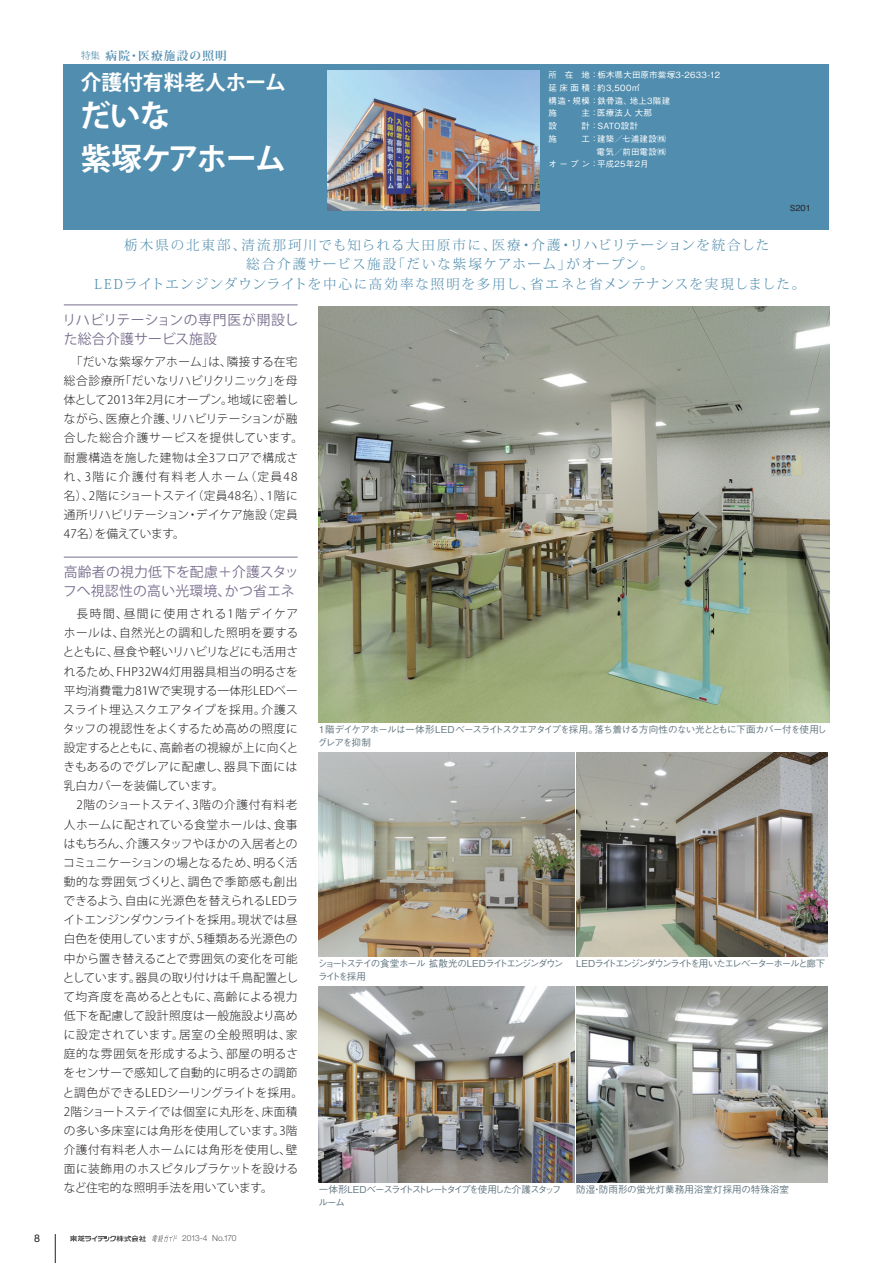
<style>
.page{position:relative;width:893px;height:1263px;background:#fff}
.page>*{position:absolute;margin:0;border:0;box-sizing:border-box;transform-origin:0 0}
.t1{font:30.6px/42.5px "Koz Go Pro Bold 90 pv RKSJ H";letter-spacing:-.035em;color:#fff}
.t2{font:20.7px "Koz Go Pro Bold 90 pv RKSJ H";color:#fff}
.t3{font:13.8px/19.2px "Koz Go Pro Regular 90 pv RKSJ H";letter-spacing:.02em;color:#7a6f8e}
.t4{font:13.5px/19.5px "Koz Min Pro Light 90 pv RKSJ H";letter-spacing:.11em;color:#508dae;text-align:center}
.t5{font:11.7px/19.2px "Koz Go Pro Light 90 pv RKSJ H";letter-spacing:.02em;color:#231f20}
.t6{font:11.7px "Koz Min Pro Bold 90 pv RKSJ H";letter-spacing:.1em;color:#508dae}
.t7{font:10.65px "Helvetica Neue LT Std";color:#231f20}
.t8{font:9.6px/12.8px "Gothic BBB Pro Medium 90 pv RKSJ H";letter-spacing:-.155em;color:#647882}
.t9{font:9.6px/12.8px "Gothic BBB Pro Medium 90 pv RKSJ H";letter-spacing:-.075em;color:#647882}
.t10{font:9.6px/12.8px "Gothic BBB Pro Medium 90 pv RKSJ H";letter-spacing:-.14em;color:#647882}
.t11{font:9.6px "Gothic BBB Pro Medium 90 pv RKSJ H";color:#647882}
.t12{font:8.55px/12.8px "Gothic BBB Pro Medium 90 pv RKSJ H";letter-spacing:.035em;color:#fff}
.t13{font:300 8.4px "Helvetica Neue LT Std";letter-spacing:-.035em;color:#57585a}
.t14{font:8.25px "Gothic BBB Pro Medium 90 pv RKSJ H";color:#231f20}
.s1{font-family:"Koz Min Pro Regular 90 pv RKSJ H";font-size:9.6px}
</style>
<div class="page">
<div style="left:64px;top:64px;width:765px;height:166px;background:#508dae"></div>
<hr style="left:64px;top:304px;width:234px;height:1px;background:#7a6f8e">
<hr style="left:64px;top:557px;width:234px;height:1px;background:#7a6f8e">
<img style="left:319px;top:306px;width:510px;height:417px">
<img style="left:319px;top:753px;width:255px;height:204px">
<img style="left:576px;top:753px;width:251px;height:204px">
<img style="left:319px;top:986px;width:255px;height:196px">
<img style="left:576px;top:986px;width:251px;height:196px">
<img style="left:327px;top:71px;width:212px;height:140px">
<svg style="left:55px;top:1234px;width:1px;height:29px"></svg>
<svg style="left:70px;top:1235px;width:76px;height:7px"></svg>
<svg style="left:152px;top:1235px;width:25px;height:7px"></svg>
<p class="t6" style="left:81px;top:51px;width:147px"><span class="s1">特集</span> 病院・医療施設の照明</p>
<h2 class="t2" style="left:81px;top:74px;width:207px">介護付有料老人ホーム</h2>
<h1 class="t1" style="left:80px;top:99px;width:207px">だいな<br>紫塚ケアホーム</h1>
<p class="t12" style="left:549px;top:70px;width:173px">所 在 地：栃木県大田原市紫塚3-2633-12延床面積：約3,500㎡<br>構造・規模：鉄骨造、地上3階建<br>施</p>
<p class="t12" style="left:581px;top:108px;width:72px">主：医療法人 大那</p>
<p class="t12" style="left:549px;top:121px;width:10px">設</p>
<p class="t12" style="left:581px;top:121px;width:58px">計：SATO設計</p>
<p class="t12" style="left:549px;top:133px;width:10px">施</p>
<p class="t12" style="left:581px;top:133px;width:86px">工：建築／七浦建設㈱</p>
<p class="t12" style="left:597px;top:146px;width:71px">電気／前田電設㈱</p>
<p class="t12" style="left:549px;top:159px;width:101px">オープン：平成25年2月</p>
<p class="t14" style="left:790px;top:205px;width:23px">S201</p>
<p class="t4" style="left:95px;top:237px;width:712px">栃木県の北東部、清流那珂川でも知られる大田原市に、医療・介護・リハビリテーションを統合した<br>総合介護サービス施設「だいな紫塚ケアホーム」がオープン。<br>LEDライトエンジンダウンライトを中心に高効率な照明を多用し、省エネと省メンテナンスを実現しました。</p>
<p class="t3" style="left:63px;top:312px;width:237px">リハビリテーションの専門医が開設した総合介護サービス施設</p>
<p class="t5" style="left:64px;top:353px;width:241px;text-indent:7px">「だいな紫塚ケアホーム」は、隣接する在宅総合診療所「だいなリハビリクリニック」を母体として2013年2月にオープン。地域に密着しながら、医療と介護、リハビリテーションが融合した総合介護サービスを提供しています。耐震構造を施した建物は全3フロアで構成され、3階に介護付有料老人ホーム（定員48名）、2階にショートステイ（定員48名）、1階に通所リハビリテーション・デイケア施設（定員<br>47名）を備えています。</p>
<p class="t3" style="left:63px;top:564px;width:237px">高齢者の視力低下を配慮＋介護スタッフへ視認性の高い光環境、かつ省エネ</p>
<p class="t5" style="left:63px;top:606px;width:237px;text-align:justify;text-indent:14px">長時間、昼間に使用される1階デイケアホールは、自然光との調和した照明を要するとともに、昼食や軽いリハビリなどにも活用されるため、FHP32W4灯用器具相当の明るさを平均消費電力81Wで実現する一体形LEDベースライト埋込スクエアタイプを採用。介護スタッフの視認性をよくするため高めの照度に設定するとともに、高齢者の視線が上に向くときもあるのでグレアに配慮し、器具下面には乳白カバーを装備しています。</p>
<p class="t5" style="left:63px;top:797px;width:242px;text-indent:14px">2階のショートステイ、3階の介護付有料老人ホームに配されている食堂ホールは、食事はもちろん、介護スタッフやほかの入居者とのコミュニケーションの場となるため、明るく活動的な雰囲気づくりと、調色で季節感も創出できるよう、自由に光源色を替えられるLEDライトエンジンダウンライトを採用。現状では昼白色を使用していますが、5種類ある光源色の中から置き替えることで雰囲気の変化を可能としています。器具の取り付けは千鳥配置として均斉度を高めるとともに、高齢による視力低下を配慮して設計照度は一般施設より高めに設定されています。居室の全般照明は、家庭的な雰囲気を形成するよう、部屋の明るさをセンサーで感知して自動的に明るさの調節と調色ができるLEDシーリングライトを採用。<br>2階ショートステイでは個室に丸形を、床面積の多い多床室には角形を使用しています。3階介護付有料老人ホームには角形を使用し、壁面に装飾用のホスピタルブラケットを設けるなど住宅的な照明手法を用いています。</p>
<p class="t9" style="left:318px;top:725px;width:511px">1階デイケアホールは一体形LEDベースライトスクエアタイプを採用。落ち着ける方向性のない光とともに下面カバー付を使用しグレアを抑制</p>
<p class="t10" style="left:318px;top:959px;width:247px">ショートステイの食堂ホール 拡散光のLEDライトエンジンダウンライトを採用</p>
<p class="t8" style="left:576px;top:959px;width:251px">LEDライトエンジンダウンライトを用いたエレベーターホールと廊下</p>
<p class="t8" style="left:318px;top:1184px;width:244px">一体形LEDベースライトストレートタイプを使用した介護スタッフルーム</p>
<p class="t11" style="left:576px;top:1185px;width:214px">防湿・防雨形の蛍光灯業務用浴室灯採用の特殊浴室</p>
<p class="t7" style="left:34px;top:1232px;width:7px">8</p>
<p class="t13" style="left:182px;top:1233px;width:56px">2013-4 No.170</p>
</div>
